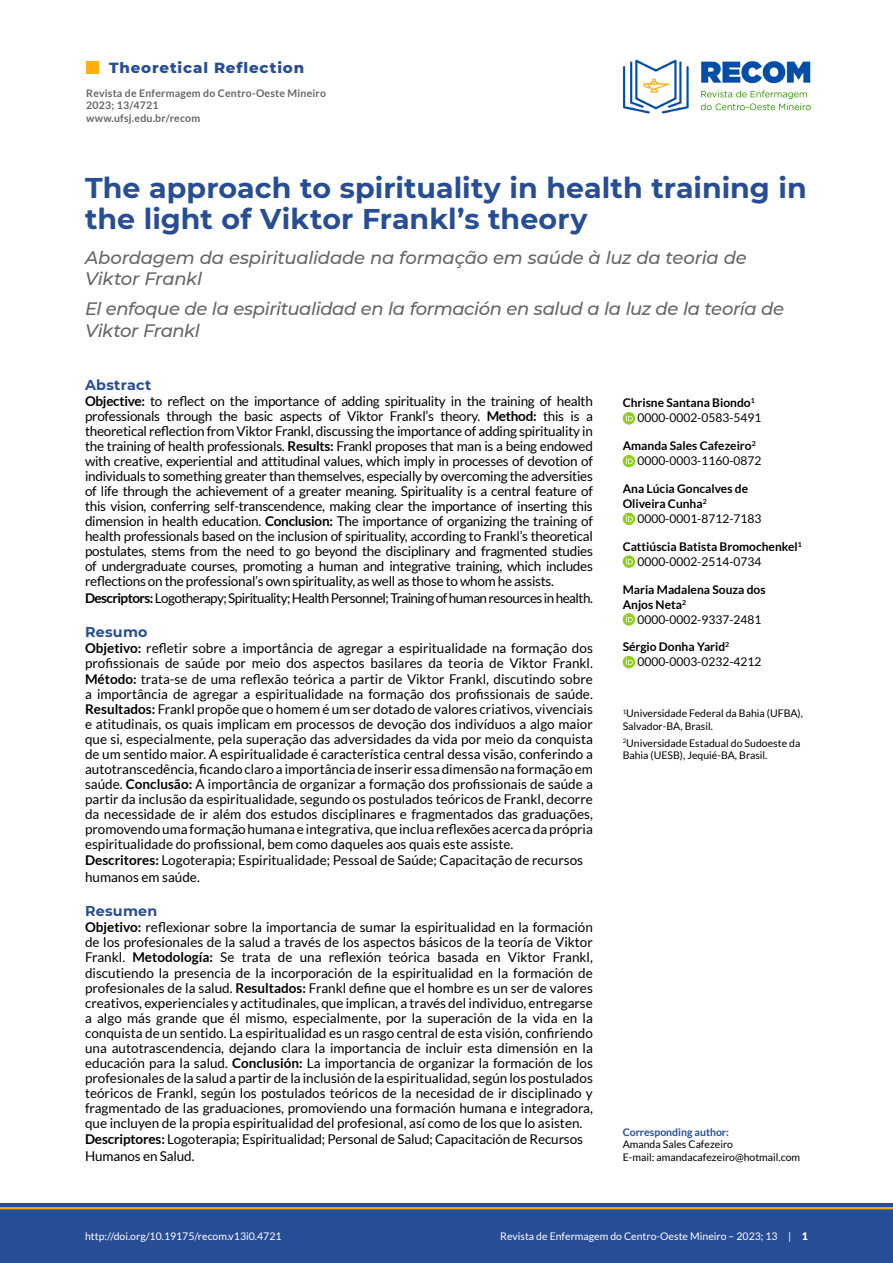
<style>
.page{position:relative;width:893px;height:1263px;background:#fff}
.page>*{position:absolute;margin:0;border:0;box-sizing:border-box;transform-origin:0 0}
.t1{font:700 28.5px/31.5px "Montserrat";color:#274d95}
.t2{font:italic 500 18px/21.6px "Montserrat";letter-spacing:-.02em;color:#666}
.t3{font:800 15px "Montserrat";letter-spacing:.055em;color:#274d95}
.t4{font:700 14.25px "Montserrat";letter-spacing:.02em;color:#274d95}
.t5{font:13.5px/15px "Lato";letter-spacing:-.01em;color:#000;text-align:justify}
.t6{font:13.5px "Lato";letter-spacing:-.04em;color:#000}
.t7{font:700 12px/15px "Lato";color:#000}
.t8{font:12px/15px "Lato";color:#000}
.t9{font:10.5px/12.6px "Lato";color:#000}
.t10{font:10.5px "Lato";color:#fff}
.t11{font:700 10.5px/12.6px "Lato";letter-spacing:.02em;color:#666}
.t12{font:700 10.5px "Lato";color:#274d95}
.s1{font-weight:700}
.s2{font-weight:400}
.s3{font-weight:900}
</style>
<div class="page">
<div style="left:0;top:1203px;width:893px;height:60px;background:#274d95"></div>
<div style="left:86px;top:61px;width:13px;height:13px;background:#ffb011"></div>
<hr style="left:0;top:1207px;width:893px;height:2px;background:#ffb011">
<img style="left:623px;top:59px;width:188px;height:55px">
<svg style="left:623px;top:412px;width:12px;height:13px"></svg>
<svg style="left:626px;top:414px;width:7px;height:7px"></svg>
<div style="left:623px;top:455px;width:12px;height:12px;background:#90cf1a;border-radius:50%"></div>
<svg style="left:626px;top:457px;width:7px;height:7px"></svg>
<div style="left:623px;top:513px;width:12px;height:12px;background:#90cf1a;border-radius:50%"></div>
<svg style="left:626px;top:515px;width:7px;height:7px"></svg>
<svg style="left:623px;top:555px;width:12px;height:13px"></svg>
<svg style="left:626px;top:558px;width:7px;height:6px"></svg>
<svg style="left:623px;top:613px;width:12px;height:13px"></svg>
<svg style="left:626px;top:615px;width:7px;height:7px"></svg>
<div style="left:623px;top:656px;width:12px;height:12px;background:#90cf1a;border-radius:50%"></div>
<svg style="left:626px;top:658px;width:7px;height:7px"></svg>
<p class="t3" style="left:109px;top:57px;width:197px">Theoretical Reflection</p>
<p class="t11" style="left:86px;top:86px;width:241px">Revista de Enfermagem do Centro-Oeste Mineiro<br>2023; 13/4721<br>www.ufsj.edu.br/recom</p>
<h1 class="t1" style="left:85px;top:170px;width:723px">The approach to spirituality in health training in the light of Viktor Frankl’s theory</h1>
<h2 class="t2" style="left:85px;top:246px;width:663px">Abordagem da espiritualidade na formação em saúde à luz da teoria de<br>Viktor Frankl</h2>
<h2 class="t2" style="left:85px;top:297px;width:701px">El enfoque de la espiritualidad en la formación en salud a la luz de la teoría de<br>Viktor Frankl</h2>
<p class="t4" style="left:85px;top:374px;width:68px">Abstract</p>
<p class="t5" style="left:85px;top:394px;width:509px"><span class="s1">Objective:</span> to reflect on the importance of adding spirituality in the training of health professionals through the basic aspects of Viktor Frankl’s theory. <span class="s1">Method:</span> this is a theoretical reflection from Viktor Frankl, discussing the importance of adding spirituality in the training of health professionals. <span class="s1">Results:</span> Frankl proposes that man is a being endowed with creative, experiential and attitudinal values, which imply in processes of devotion of individuals to something greater than themselves, especially by overcoming the adversities of life through the achievement of a greater meaning. Spirituality is a central feature of this vision, conferring self-transcendence, making clear the importance of inserting this dimension in health education. <span class="s1">Conclusion:</span> The importance of organizing the training of health professionals based on the inclusion of spirituality, according to Frankl’s theoretical postulates, stems from the need to go beyond the disciplinary and fragmented studies of undergraduate courses, promoting a human and integrative training, which includes reflections on the professional’s own spirituality, as well as those to whom he assists.</p>
<p class="t6" style="left:85px;top:591px;width:509px"><span class="s1">Descriptors:</span> Logotherapy; Spirituality; Health Personnel; Training of human resources in health.</p>
<p class="t4" style="left:85px;top:622px;width:64px">Resumo</p>
<p class="t5" style="left:85px;top:641px;width:509px"><span class="s1">Objetivo:</span> refletir sobre a importância de agregar a espiritualidade na formação dos profissionais de saúde por meio dos aspectos basilares da teoria de Viktor Frankl.<br><span class="s1">Método:</span> trata-se de uma reflexão teórica a partir de Viktor Frankl, discutindo sobre a importância de agregar a espiritualidade na formação dos profissionais de saúde.<br><span class="s1">Resultados:</span> Frankl propõe que o homem é um ser dotado de valores criativos, vivenciais e atitudinais, os quais implicam em processos de devoção dos indivíduos a algo maior que si, especialmente, pela superação das adversidades da vida por meio da conquista de um sentido maior. A espiritualidade é característica central dessa visão, conferindo a autotranscedência, ficando claro a importância de inserir essa dimensão na formação em saúde. <span class="s1">Conclusão:</span> A importância de organizar a formação dos profissionais de saúde a partir da inclusão da espiritualidade, segundo os postulados teóricos de Frankl, decorre da necessidade de ir além dos estudos disciplinares e fragmentados das graduações, promovendo uma formação humana e integrativa, que inclua reflexões acerca da própria espiritualidade do profissional, bem como daqueles aos quais este assiste.</p>
<p class="t5" style="left:85px;top:852px;width:499px;line-height:16.5px"><span class="s1">Descritores:</span> Logoterapia; Espiritualidade; Pessoal de Saúde; Capacitação de recursos humanos em saúde.</p>
<p class="t4" style="left:85px;top:901px;width:74px">Resumen</p>
<p class="t5" style="left:85px;top:920px;width:509px"><span class="s1">Objetivo:</span> reflexionar sobre la importancia de sumar la espiritualidad en la formación de los profesionales de la salud a través de los aspectos básicos de la teoría de Viktor Frankl. <span class="s1">Metodología:</span> Se trata de una reflexión teórica basada en Viktor Frankl, discutiendo la presencia de la incorporación de la espiritualidad en la formación de profesionales de la salud. <span class="s1">Resultados:</span> Frankl define que el hombre es un ser de valores creativos, experienciales y actitudinales, que implican, a través del individuo, entregarse a algo más grande que él mismo, especialmente, por la superación de la vida en la conquista de un sentido. La espiritualidad es un rasgo central de esta visión, confiriendo una autotrascendencia, dejando clara la importancia de incluir esta dimensión en la educación para la salud. <span class="s1">Conclusión:</span> La importancia de organizar la formación de los profesionales de la salud a partir de la inclusión de la espiritualidad, según los postulados teóricos de Frankl, según los postulados teóricos de la necesidad de ir disciplinado y fragmentado de las graduaciones, promoviendo una formación humana e integradora, que incluyen de la propia espiritualidad del profesional, así como de los que lo asisten.</p>
<p class="t5" style="left:85px;top:1131px;width:499px;line-height:16.5px"><span class="s1">Descriptores:</span> Logoterapia; Espiritualidad; Personal de Salud; Capacitación de Recursos<br>Humanos en Salud.</p>
<p class="t7" style="left:637px;top:395px;width:125px;text-indent:-15px">Chrisne Santana Biondo<sup>1<br></sup><span class="s2">0000-0002-0583-5491</span></p>
<p class="t7" style="left:637px;top:438px;width:125px;text-indent:-15px">Amanda Sales Cafezeiro<sup>2<br></sup><span class="s2">0000-0003-1160-0872</span></p>
<p class="t7" style="left:623px;top:481px;width:127px">Ana Lúcia Goncalves de<br>Oliveira Cunha<sup>2</sup></p>
<p class="t8" style="left:637px;top:511px;width:125px">0000-0001-8712-7183</p>
<p class="t7" style="left:637px;top:539px;width:166px;text-indent:-15px">Cattiúscia Batista Bromochenkel<sup>1<br></sup><span class="s2">0000-0002-2514-0734</span></p>
<p class="t7" style="left:623px;top:581px;width:144px">Maria Madalena Souza dos<br>Anjos Neta<sup>2</sup></p>
<p class="t8" style="left:637px;top:612px;width:125px">0000-0002-9337-2481</p>
<p class="t8" style="left:637px;top:639px;width:125px;text-indent:-15px"><span class="s1">Sérgio Donha Yarid</span><sup>2<br></sup>0000-0003-0232-4212</p>
<p class="t9" style="left:623px;top:707px;width:182px"><sup>1</sup>Universidade Federal da Bahia (UFBA),<br>Salvador-BA, Brasil.</p>
<p class="t9" style="left:623px;top:736px;width:179px"><sup>2</sup>Universidade Estadual do Sudoeste da<br>Bahia (UESB), Jequié-BA, Brasil.</p>
<p class="t12" style="left:623px;top:1126px;width:108px">Corresponding author:</p>
<p class="t9" style="left:623px;top:1138px;width:179px">Amanda Sales Cafezeiro<br>E-mail: amandacafezeiro@hotmail.com</p>
<p class="t10" style="left:85px;top:1230px;width:198px">http://doi.org/10.19175/recom.v13i0.4721</p>
<p class="t10" style="left:500px;top:1230px;width:309px">Revista de Enfermagem do Centro-Oeste Mineiro – 2023; 13 | <span class="s3">1</span></p>
</div>
